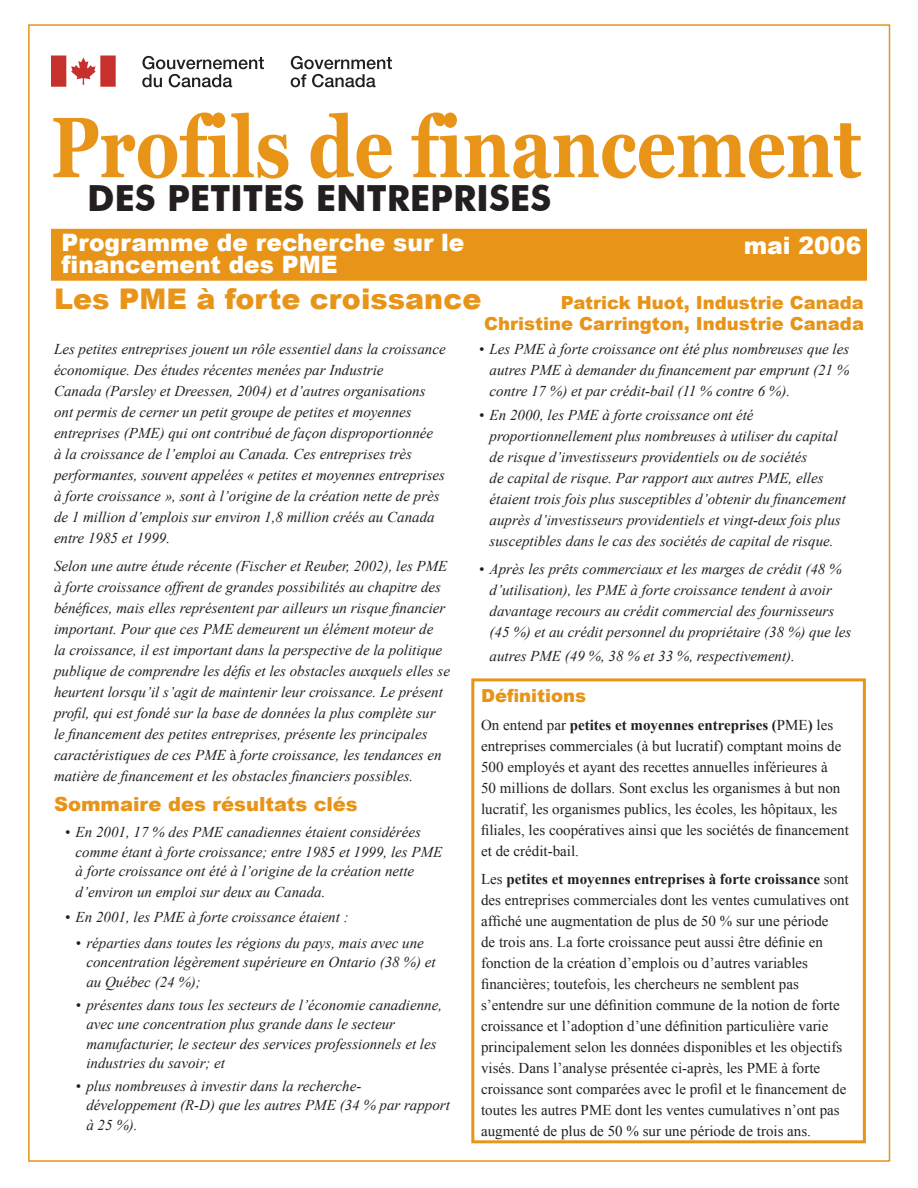
<style>
.page{position:relative;width:918px;height:1188px;background:#fff}
.page>*{position:absolute;margin:0;border:0;box-sizing:border-box;transform-origin:0 0}
.t1{font:700 85.5px "Georgia";color:#e89418;scale:.81 1}
.t2{font:700 36px "Futura BT";color:#231f20}
.t3{font:900 28.5px "Arial";color:#e89418}
.t4{font:900 24px "Arial";color:#fff}
.t5{font:900 19.5px "Arial";color:#e89418}
.t6{font:900 18px/21.8px "Arial";color:#e89418;text-align:right}
.t7{font:italic 15px/21px "Times New Roman";color:#231f20}
.t8{font:15px/21px "Times New Roman";color:#231f20}
.s1{font-style:normal}
.s2{font-weight:700}
</style>
<div class="page">
<div style="left:51px;top:56px;width:15px;height:31px;background:#c7312d"></div>
<div style="left:100px;top:56px;width:16px;height:31px;background:#c7312d"></div>
<svg style="left:71px;top:58px;width:25px;height:27px"></svg>
<svg style="left:142px;top:56px;width:122px;height:31px"></svg>
<svg style="left:291px;top:56px;width:101px;height:31px"></svg>
<div style="left:51px;top:229px;width:816px;height:52px;background:#e89418"></div>
<div style="left:471px;top:678px;width:395px;height:465px;border:3px solid #e89418"></div>
<h1 class="t1" style="left:51px;top:99px;width:1002px">Profils de financement</h1>
<h2 class="t2" style="left:87px;top:176px;width:466px">DES PETITES ENTREPRISES</h2>
<h3 class="t4" style="left:62px;top:225px;width:405px">Programme de recherche sur le</h3>
<h3 class="t4" style="left:744px;top:228px;width:119px">mai 2006</h3>
<h3 class="t4" style="left:62px;top:247px;width:278px">financement des PME</h3>
<h3 class="t3" style="left:54px;top:278px;width:429px">Les PME à forte croissance</h3>
<p class="t6" style="left:484px;top:291px;width:381px">Patrick Huot, Industrie Canada<br>Christine Carrington, Industrie Canada</p>
<p class="t7" style="left:54px;top:338px;width:393px">Les petites entreprises jouent un rôle essentiel dans la croissance économique. Des études récentes menées par Industrie<br>Canada (Parsley et Dreessen, 2004) et d’autres organisations ont permis de cerner un petit groupe de petites et moyennes entreprises (PME) qui ont contribué de façon disproportionnée<br>à la croissance de l’emploi au Canada. Ces entreprises très performantes, souvent appelées « petites et moyennes entreprises à forte croissance », sont à l’origine de la création nette de près de 1 million d’emplois sur environ 1,8 million créés au Canada entre 1985 et 1999.</p>
<p class="t7" style="left:54px;top:555px;width:398px">Selon une autre étude récente (Fischer et Reuber, 2002), les PME à forte croissance offrent de grandes possibilités au chapitre des bénéfices, mais elles représentent par ailleurs un risque financier important. Pour que ces PME demeurent un élément moteur de<br>la croissance, il est important dans la perspective de la politique publique de comprendre les défis et les obstacles auxquels elles se heurtent lorsqu’il s’agit de maintenir leur croissance. Le présent profil, qui est fondé sur la base de données la plus complète sur le financement des petites entreprises, présente les principales caractéristiques de ces PME <span class="s1">à</span> forte croissance, les tendances en matière de financement et les obstacles financiers possibles.</p>
<h3 class="t5" style="left:54px;top:790px;width:305px">Sommaire des résultats clés</h3>
<p class="t7" style="left:76px;top:822px;width:368px;line-height:19.5px;text-indent:-11px">• En 2001, 17 % des PME canadiennes étaient considérées comme étant à forte croissance; entre 1985 et 1999, les PME à forte croissance ont été à l’origine de la création nette</p>
<p class="t7" style="left:76px;top:881px;width:251px">d’environ un emploi sur deux au Canada.</p>
<p class="t7" style="left:65px;top:906px;width:285px">• En 2001, les PME à forte croissance étaient :</p>
<p class="t7" style="left:86px;top:933px;width:351px;line-height:19.5px;text-indent:-11px">• réparties dans toutes les régions du pays, mais avec une concentration légèrement supérieure en Ontario (38 %) et au Québec (24 %);</p>
<p class="t7" style="left:86px;top:994px;width:357px;line-height:19.5px;text-indent:-11px">• présentes dans tous les secteurs de l’économie canadienne, avec une concentration plus grande dans le secteur manufacturier, le secteur des services professionnels et les industries du savoir; et</p>
<p class="t7" style="left:86px;top:1076px;width:365px;line-height:19.5px;text-indent:-11px">• plus nombreuses à investir dans la recherche&shy;développement (R-D) que les autres PME (34 % par rapport à 25 %).</p>
<p class="t7" style="left:490px;top:338px;width:361px;text-align:justify;text-indent:-11px">• Les PME à forte croissance ont été plus nombreuses que les autres PME à demander du financement par emprunt (21 % contre 17 %) et par crédit-bail (11 % contre 6 %).</p>
<p class="t7" style="left:490px;top:404px;width:358px;text-indent:-11px">• En 2000, les PME à forte croissance ont été proportionnellement plus nombreuses à utiliser du capital de risque d’investisseurs providentiels ou de sociétés<br>de capital de risque. Par rapport aux autres PME, elles étaient trois fois plus susceptibles d’obtenir du financement auprès d’investisseurs providentiels et vingt-deux fois plus susceptibles dans le cas des sociétés de capital de risque.</p>
<p class="t7" style="left:490px;top:558px;width:363px;text-indent:-11px">• Après les prêts commerciaux et les marges de crédit (48 % d’utilisation), les PME à forte croissance tendent à avoir davantage recours au crédit commercial des fournisseurs (45 %) et au crédit personnel du propriétaire (38 %) que les</p>
<p class="t7" style="left:490px;top:645px;width:307px">autres PME (49 %, 38 % et 33 %, respectivement).</p>
<p class="t6" style="left:481px;top:684px;width:107px">Définitions</p>
<p class="t8" style="left:481px;top:714px;width:369px">On entend par <span class="s2">petites et moyennes entreprises (</span>PME<span class="s2">)</span> les entreprises commerciales (à but lucratif) comptant moins de 500 employés et ayant des recettes annuelles inférieures à<br>50 millions de dollars. Sont exclus les organismes à but non lucratif, les organismes publics, les écoles, les hôpitaux, les filiales, les coopératives ainsi que les sociétés de financement et de crédit-bail.</p>
<p class="t8" style="left:481px;top:868px;width:369px">Les <span class="s2">petites et moyennes entreprises à forte croissance</span> sont des entreprises commerciales dont les ventes cumulatives ont affiché une augmentation de plus de 50 % sur une période<br>de trois ans. La forte croissance peut aussi être définie en fonction de la création d’emplois ou d’autres variables financières; toutefois, les chercheurs ne semblent pas s’entendre sur une définition commune de la notion de forte croissance et l’adoption d’une définition particulière varie principalement selon les données disponibles et les objectifs visés. Dans l’analyse présentée ci-après, les PME à forte croissance sont comparées avec le profil et le financement de toutes les autres PME dont les ventes cumulatives n’ont pas augmenté de plus de 50 % sur une période de trois ans.</p>
</div>
